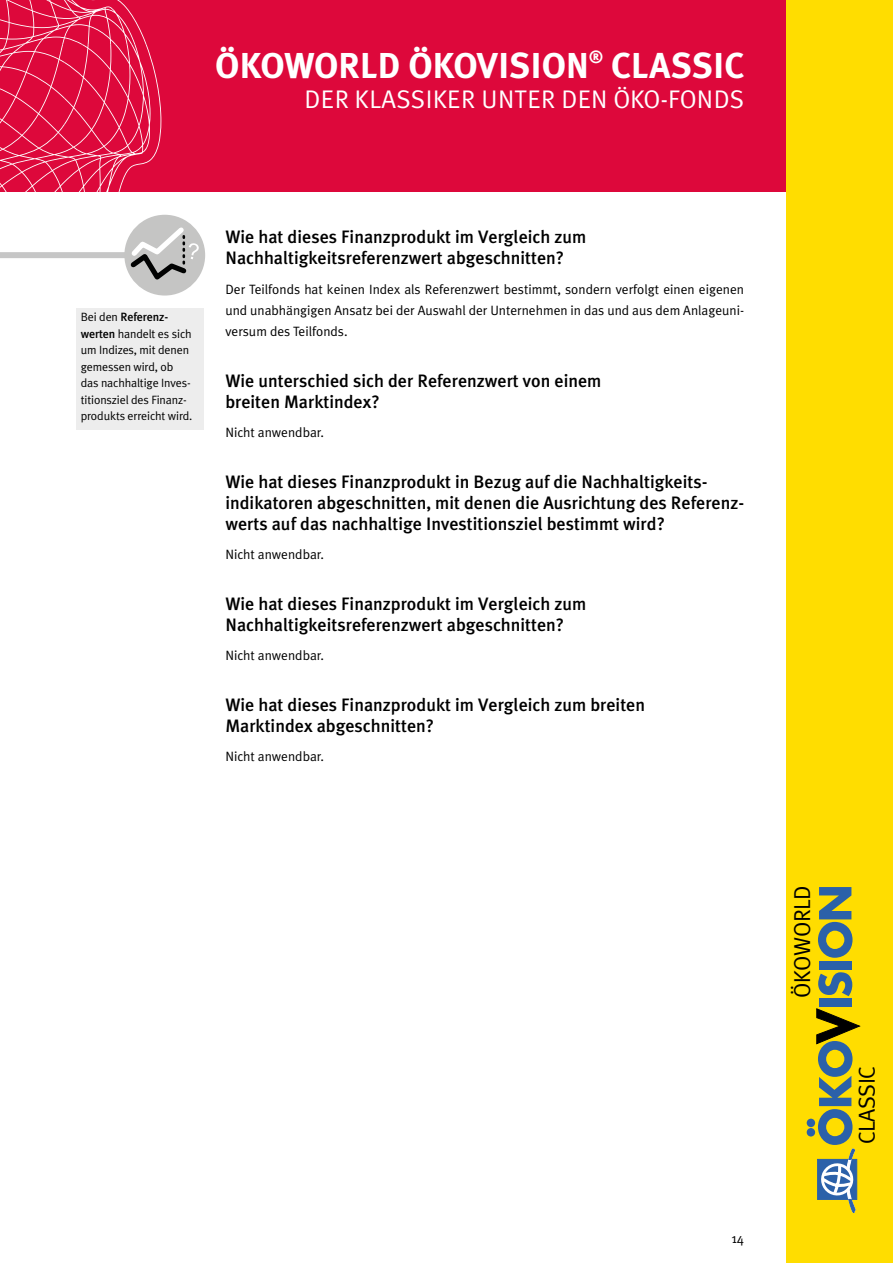
<style>
.page{position:relative;width:893px;height:1263px;background:#fff}
.page>*{position:absolute;margin:0;border:0;box-sizing:border-box;transform-origin:0 0}
.t1{font:700 36px "Meta Plus";color:#fff}
.t2{font:25.5px "Meta Plus Normal";letter-spacing:.01em;color:#fff}
.t3{font:23.1px "Meta Plus Normal";letter-spacing:-.02em;color:#000}
.t4{font:500 18px/21px "Meta Plus";color:#000}
.t5{font:13.5px/21px "Meta Plus Normal";color:#000;text-align:justify}
.t6{font:12px/16.5px "Meta Plus Normal";letter-spacing:-.01em;color:#000}
.t7{font:500 12px "Meta Plus";letter-spacing:-.01em;color:#000}
.s1{font-family:"Meta Plus Normal";font-weight:400}
.s2{font-family:"Meta Plus";font-weight:500}
</style>
<div class="page">
<div style="left:0;top:0;width:893px;height:191px;background:#dd083b"></div>
<svg style="left:0;top:0;width:161px;height:191px"></svg>
<div style="left:787px;top:0;width:106px;height:1263px;background:#fd0"></div>
<div style="left:807px;top:1128px;width:8px;height:8px;background:#2b61a9;border-radius:50%"></div>
<div style="left:807px;top:1119px;width:8px;height:8px;background:#2b61a9;border-radius:50%"></div>
<div style="left:819px;top:999px;width:32px;height:8px;background:#2b61a9"></div>
<svg style="left:818px;top:972px;width:34px;height:24px"></svg>
<div style="left:819px;top:961px;width:32px;height:8px;background:#2b61a9"></div>
<svg style="left:818px;top:887px;width:34px;height:71px"></svg>
<svg style="left:816px;top:1008px;width:44px;height:205px"></svg>
<div style="left:77px;top:308px;width:127px;height:122px;background:#ededed"></div>
<div style="left:0;top:252px;width:135px;height:6px;background:#c6c6c6"></div>
<div style="left:124px;top:215px;width:81px;height:81px;background:#c5c5c4;border-radius:50%"></div>
<svg style="left:126px;top:223px;width:73px;height:61px"></svg>
<h1 class="t1" style="left:215px;top:44px;width:530px">ÖKOWORLD ÖKOVISION<sup>®</sup> CLASSIC</h1>
<h2 class="t2" style="left:305px;top:84px;width:441px">DER KLASSIKER UNTER DEN ÖKO-FONDS</h2>
<p class="t7" style="left:81px;top:310px;width:89px"><span class="s1">Bei den</span> Referenz-</p>
<p class="t6" style="left:81px;top:325px;width:113px"><span class="s2">werten</span> handelt es sich um Indizes, mit denen gemessen wird, ob das nachhaltige Inves&shy;titionsziel des Finanz&shy;produkts erreicht wird.</p>
<p class="t4" style="left:225px;top:227px;width:362px">Wie hat dieses Finanzprodukt im Vergleich zum<br>Nachhaltigkeitsreferenzwert abgeschnitten?</p>
<p class="t5" style="left:225px;top:279px;width:520px">Der Teilfonds hat keinen Index als Referenzwert bestimmt, sondern verfolgt einen eigenen und unabhängigen Ansatz bei der Auswahl der Unternehmen in das und aus dem Anlageuni&shy;versum des Teilfonds.</p>
<p class="t4" style="left:225px;top:370px;width:378px">Wie unterschied sich der Referenzwert von einem breiten Marktindex?</p>
<p class="t5" style="left:225px;top:422px;width:100px">Nicht anwendbar.</p>
<p class="t4" style="left:225px;top:471px;width:520px">Wie hat dieses Finanzprodukt in Bezug auf die Nachhaltigkeits&shy;indikatoren abgeschnitten, mit denen die Ausrichtung des Referenz&shy;werts auf das nachhaltige Investitionsziel bestimmt wird?</p>
<p class="t5" style="left:225px;top:544px;width:100px">Nicht anwendbar.</p>
<p class="t4" style="left:225px;top:593px;width:362px">Wie hat dieses Finanzprodukt im Vergleich zum<br>Nachhaltigkeitsreferenzwert abgeschnitten?</p>
<p class="t5" style="left:225px;top:645px;width:100px">Nicht anwendbar.</p>
<p class="t4" style="left:225px;top:694px;width:421px">Wie hat dieses Finanzprodukt im Vergleich zum breiten<br>Marktindex abgeschnitten?</p>
<p class="t5" style="left:225px;top:746px;width:100px">Nicht anwendbar.</p>
<p class="t3" style="left:789px;top:998px;width:114px;rotate:-90deg">ÖKOWORLD</p>
<p class="t5" style="left:731px;top:1228px;width:14px">14</p>
<p class="t3" style="left:853px;top:1144px;width:80px;rotate:-90deg">CLASSIC</p>
</div>
